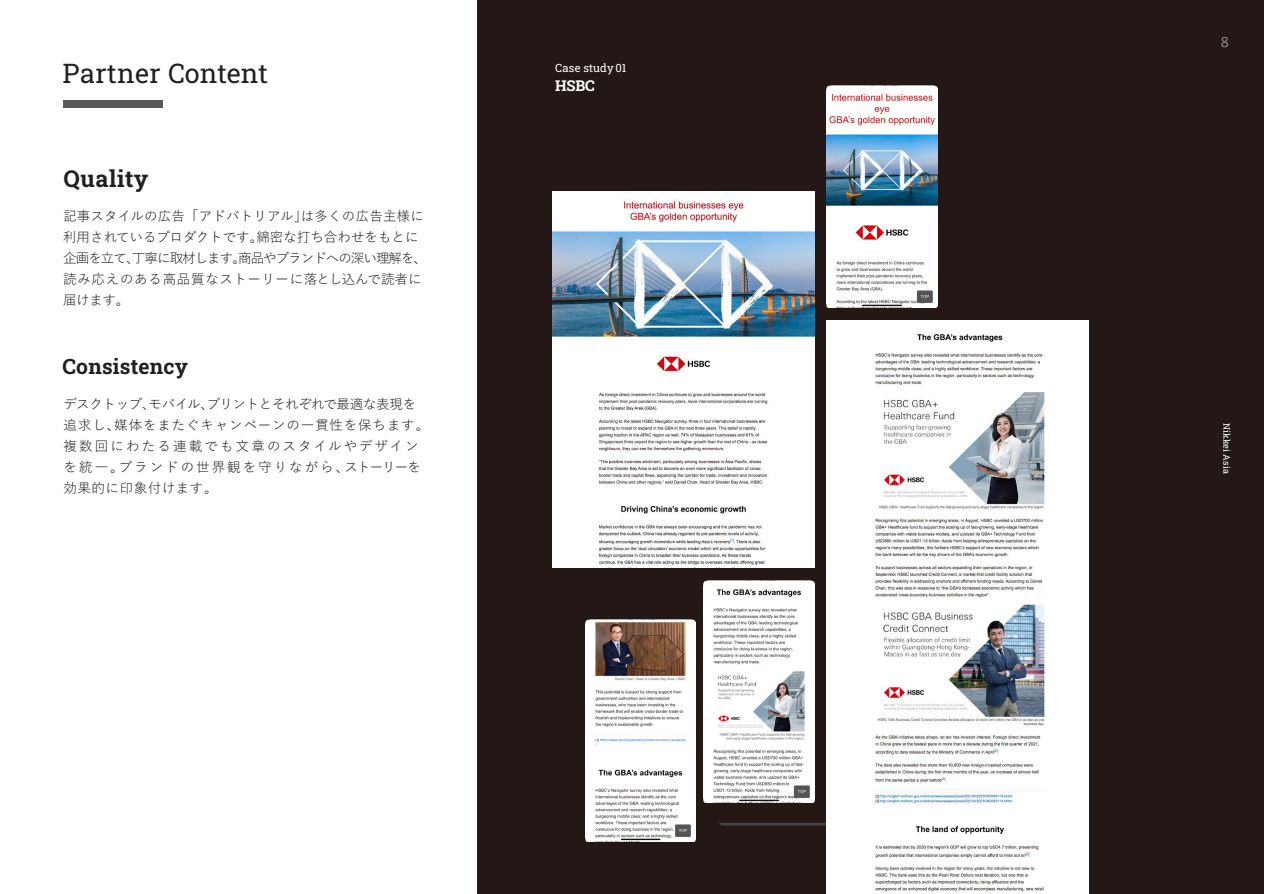
<style>
.page{position:relative;width:1264px;height:894px;background:#fff}
.page>*{position:absolute;margin:0;border:0;box-sizing:border-box;transform-origin:0 0}
.t1{font:27px "Roboto Slab";letter-spacing:.005em;color:#231f20}
.t2{font:700 23.25px "Roboto Slab";letter-spacing:.02em;color:#231f20}
.t3{font:700 21px "Roboto Slab";letter-spacing:.01em;color:#231f20}
.t4{font:15.9px "Calibri";color:#898989}
.t5{font:700 15px "Roboto Slab";color:#fff}
.t6{font:13.5px/21px "Yu Gothic";letter-spacing:.015em;color:#231f20}
.t7{font:13.5px/21px "Yu Gothic";letter-spacing:.065em;color:#231f20}
.t8{font:11.4px "Roboto Slab";letter-spacing:.01em;color:#fff}
.t9{font:9px "Roboto Slab";letter-spacing:.02em;color:#fff}
</style>
<div class="page">
<div style="left:477px;top:0;width:786px;height:893px;background:#231815"></div>
<svg style="left:719px;top:823px;width:107px;height:2px"></svg>
<div style="left:64px;top:100px;width:99px;height:8px;background:#595757"></div>
<img style="left:552px;top:191px;width:261px;height:376px">
<img style="left:826px;top:320px;width:262px;height:573px">
<img style="left:826px;top:85px;width:111px;height:222px">
<img style="left:703px;top:580px;width:110px;height:222px">
<img style="left:585px;top:619px;width:110px;height:222px">
<h2 class="t1" style="left:63px;top:55px;width:207px">Partner Content</h2>
<p class="t2" style="left:63px;top:162px;width:86px">Quality</p>
<p class="t6" style="left:63px;top:204px;width:365px">記事スタイルの広告「アドバトリアル」は多くの広告主様に利用されているプロダクトです。綿密な打ち合わせをもとに企画を立て、丁寧に取材します。商品やブランドへの深い理解を、読み応えのある高品質なストーリーに落とし込んで読者に届けます。</p>
<p class="t3" style="left:63px;top:351px;width:127px">Consistency</p>
<p class="t7" style="left:63px;top:391px;width:367px">デスクトップ、モバイル、プリントとそれぞれで最適な表現を追求し、媒体をまたぐキャンペーンの一貫性を保ちます。複数回にわたる連載でも文章のスタイルやデザインを統一。ブランドの世界観を守りながら、ストーリーを効果的に印象付けます。</p>
<p class="t8" style="left:555px;top:60px;width:73px">Case study01</p>
<p class="t5" style="left:555px;top:75px;width:41px">HSBC</p>
<p class="t4" style="left:1220px;top:31px;width:10px">8</p>
<p class="t9" style="left:1232px;top:422px;width:53px;rotate:90deg">Nikkei Asia</p>
</div>
